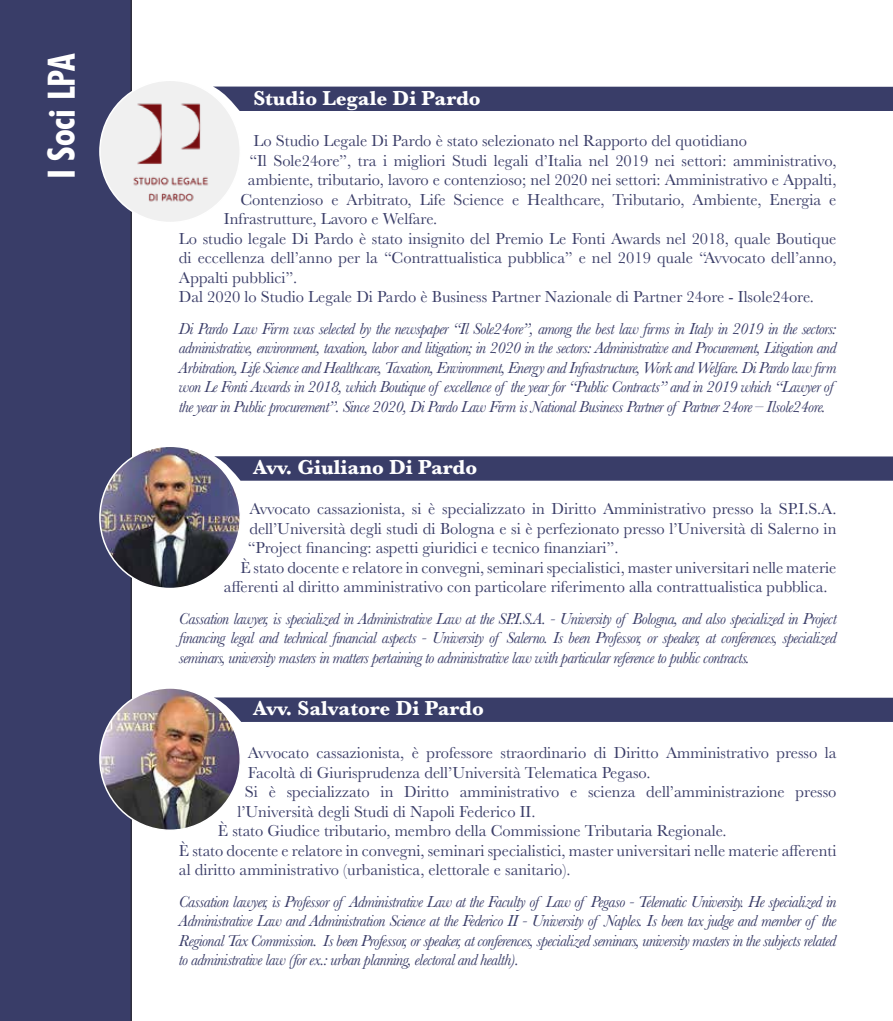
<style>
.page{position:relative;width:893px;height:1021px;background:#fff}
.page>*{position:absolute;margin:0;border:0;box-sizing:border-box;transform-origin:0 0}
.t1{font:700 condensed 37.5px "Futura BT";color:#fff}
.t2{font:700 21px "Baskerville";color:#fff}
.t3{font:16.5px "Baskerville";color:#3a3d68}
.t4{font:italic 16.5px/19.5px "Baskerville";letter-spacing:-.035em;color:#3a3d68;text-align:justify}
</style>
<div class="page">
<div style="left:0;top:0;width:131px;height:1020px;background:#393d68"></div>
<div style="left:214px;top:87px;width:679px;height:24px;background:#393d68"></div>
<div style="left:240px;top:456px;width:653px;height:24px;background:#393d68"></div>
<svg style="left:240px;top:697px;width:653px;height:25px;background:#3e426c"></svg>
<img style="left:100px;top:446px;width:140px;height:142px">
<div style="left:100px;top:80px;width:140px;height:142px;background:#f0f0f0;border-radius:50%"></div>
<img style="left:113px;top:96px;width:111px;height:112px">
<img style="left:100px;top:688px;width:140px;height:142px">
<h1 class="t1" style="left:39px;top:179px;width:127px;rotate:-90deg">I Soci LPA</h1>
<p class="t2" style="left:253px;top:84px;width:229px">Studio Legale Di Pardo</p>
<p class="t3" style="left:254px;top:130px;width:495px">Lo Studio Legale Di Pardo è stato selezionato nel Rapporto del quotidiano</p>
<p class="t3" style="left:249px;top:150px;width:588px">“Il Sole24ore”, tra i migliori Studi legali d’Italia nel 2019 nei settori: amministrativo,</p>
<p class="t3" style="left:248px;top:169px;width:590px">ambiente, tributario, lavoro e contenzioso; nel 2020 nei settori: Amministrativo e Appalti,</p>
<p class="t3" style="left:240px;top:189px;width:598px">Contenzioso e Arbitrato, Life Science e Healthcare, Tributario, Ambiente, Energia e</p>
<p class="t3" style="left:224px;top:208px;width:215px">Infrastrutture, Lavoro e Welfare.</p>
<p class="t3" style="left:179px;top:228px;width:659px">Lo studio legale Di Pardo è stato insignito del Premio Le Fonti Awards nel 2018, quale Boutique</p>
<p class="t3" style="left:179px;top:247px;width:659px">di eccellenza dell’anno per la “Contrattualistica pubblica” e nel 2019 quale “Avvocato dell’anno,</p>
<p class="t3" style="left:179px;top:267px;width:120px">Appalti pubblici”.</p>
<p class="t3" style="left:179px;top:286px;width:637px">Dal 2020 lo Studio Legale Di Pardo è Business Partner Nazionale di Partner 24ore - Ilsole24ore.</p>
<p class="t4" style="left:179px;top:318px;width:659px;text-align:left">Di Pardo Law Firm was selected by the newspaper “Il Sole24ore”, among the best law firms in Italy in 2019 in the sectors: administrative, environment, taxation, labor and litigation; in 2020 in the sectors: Administrative and Procurement, Litigation and Arbitration, Life Science and Healthcare, Taxation, Environment, Energy and Infrastructure, Work and Welfare. Di Pardo law firm won Le Fonti Awards in 2018, which Boutique of excellence of the year for “Public Contracts” and in 2019 which “Lawyer of the year in Public procurement”. Since 2020, Di Pardo Law Firm is National Business Partner of Partner 24ore – Ilsole24ore.</p>
<p class="t2" style="left:253px;top:452px;width:225px">Avv. Giuliano Di Pardo</p>
<p class="t3" style="left:249px;top:498px;width:588px">Avvocato cassazionista, si è specializzato in Diritto Amministrativo presso la SP.I.S.A.</p>
<p class="t3" style="left:249px;top:518px;width:588px">dell’Università degli studi di Bologna e si è perfezionato presso l’Università di Salerno in</p>
<p class="t3" style="left:248px;top:537px;width:372px">“Project financing: aspetti giuridici e tecnico finanziari”.</p>
<p class="t3" style="left:240px;top:557px;width:598px">È stato docente e relatore in convegni, seminari specialistici, master universitari nelle materie</p>
<p class="t3" style="left:224px;top:576px;width:605px">afferenti al diritto amministrativo con particolare riferimento alla contrattualistica pubblica.</p>
<p class="t4" style="left:179px;top:608px;width:659px">Cassation lawyer, is specialized in Administrative Law at the SP.I.S.A. - University of Bologna, and also specialized in Project financing legal and technical financial aspects - University of Salerno. Is been Professor, or speaker, at conferences, specialized seminars, university masters in matters pertaining to administrative law with particular reference to public contracts.</p>
<p class="t2" style="left:253px;top:693px;width:232px">Avv. Salvatore Di Pardo</p>
<p class="t3" style="left:248px;top:742px;width:590px">Avvocato cassazionista, è professore straordinario di Diritto Amministrativo presso la</p>
<p class="t3" style="left:248px;top:761px;width:404px">Facoltà di Giurisprudenza dell’Università Telematica Pegaso.</p>
<p class="t3" style="left:245px;top:781px;width:593px">Si è specializzato in Diritto amministrativo e scienza dell’amministrazione presso</p>
<p class="t3" style="left:237px;top:801px;width:300px">l’Università degli Studi di Napoli Federico II.</p>
<p class="t3" style="left:218px;top:820px;width:510px">È stato Giudice tributario, membro della Commissione Tributaria Regionale.</p>
<p class="t3" style="left:179px;top:840px;width:659px">È stato docente e relatore in convegni, seminari specialistici, master universitari nelle materie afferenti</p>
<p class="t3" style="left:179px;top:859px;width:393px">al diritto amministrativo (urbanistica, elettorale e sanitario).</p>
<p class="t4" style="left:179px;top:891px;width:659px">Cassation lawyer, is Professor of Administrative Law at the Faculty of Law of Pegaso - Telematic University. He specialized in Administrative Law and Administration Science at the Federico II - University of Naples. Is been tax judge and member of the Regional Tax Commission. Is been Professor, or speaker, at conferences, specialized seminars, university masters in the subjects related to administrative law (for ex.: urban planning, electoral and health).</p>
</div>
